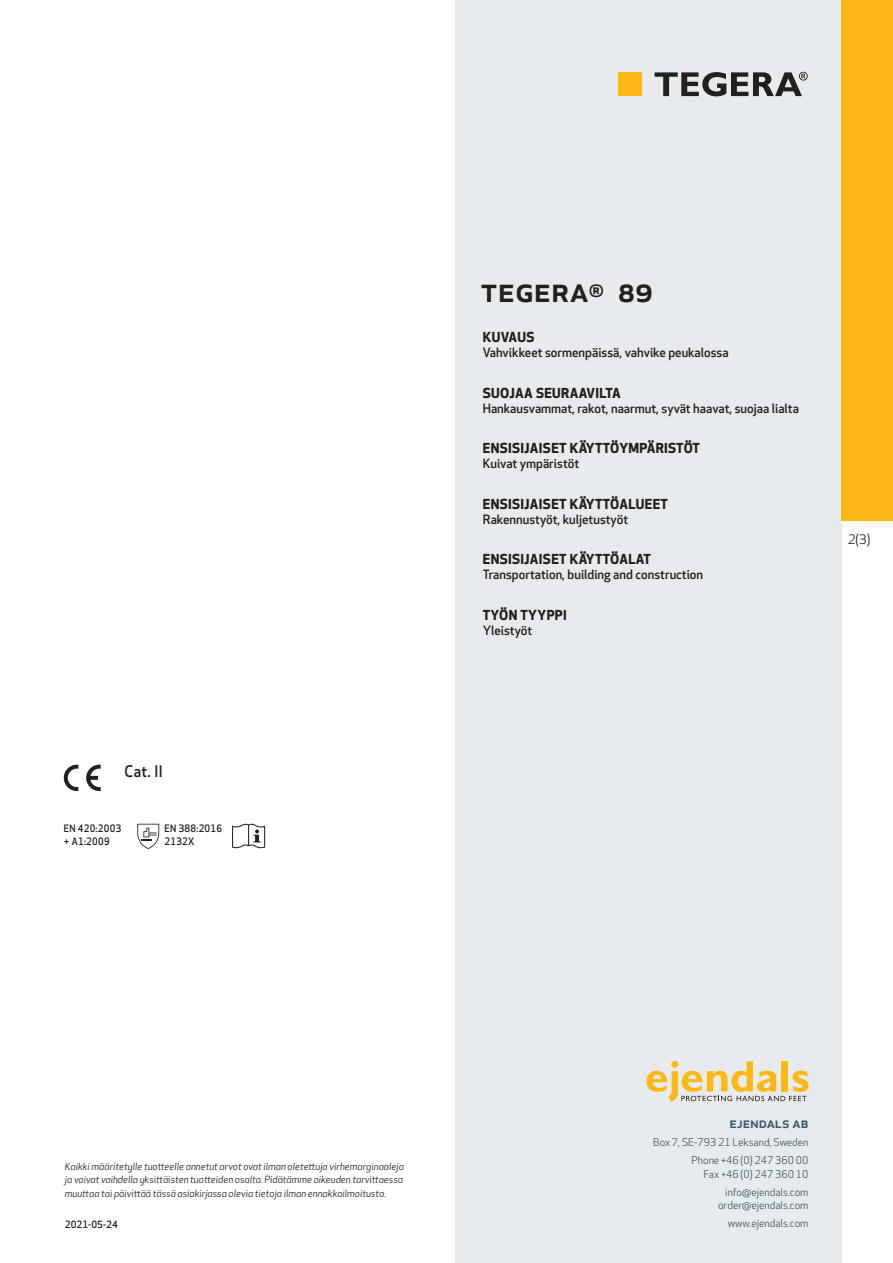
<style>
.page{position:relative;width:893px;height:1263px;background:#fff}
.page>*{position:absolute;margin:0;border:0;box-sizing:border-box;transform-origin:0 0}
.prodname{font:500 34.5px "Apex New";color:#231f20}
.t1{font:500 15.6px "Apex New";color:#231f20;scale:.95 1}
.t2{font:500 15px "Apex New";color:#405968}
.Funktion_body{font:700 13.5px "Apex New";letter-spacing:.025em;color:#231f20}
.t3{font:12.75px "Apex New";color:#231f20}
.Funktion_body-2{font:500 12.6px "Apex New";color:#231f20}
.t4{font:10.5px/18px "Apex New";color:#405968;text-align:right}
.PictogramText{font:500 10.05px/13.5px "Apex New";letter-spacing:.025em;color:#231f20;scale:.95 1}
.t5{font:italic 9.75px/13.5px "Apex New";color:#231f20;text-align:justify}
.t6{font:500 9.75px "Apex New";color:#231f20}
</style>
<div class="page">
<div style="left:455px;top:0;width:387px;height:1263px;background:#e8ebee"></div>
<svg style="left:646px;top:1061px;width:162px;height:40px"></svg>
<div style="left:842px;top:0;width:51px;height:520px;background:#fcb814"></div>
<div style="left:618px;top:72px;width:24px;height:24px;background:#fcb814"></div>
<svg style="left:655px;top:72px;width:153px;height:24px"></svg>
<svg style="left:86px;top:765px;width:15px;height:26px"></svg>
<svg style="left:64px;top:765px;width:14px;height:26px"></svg>
<svg style="left:137px;top:824px;width:22px;height:25px"></svg>
<svg style="left:232px;top:824px;width:33px;height:24px"></svg>
<p class="t1" style="left:125px;top:761px;width:42px">Cat. II</p>
<p class="PictogramText" style="left:64px;top:821px;width:62px">EN 420:2003 + A1:2009</p>
<p class="PictogramText" style="left:165px;top:821px;width:62px">EN 388:2016</p>
<p class="PictogramText" style="left:165px;top:834px;width:33px">2132X</p>
<p class="prodname" style="left:480px;top:266px;width:174px">TEGERA<sup>®</sup> 89</p>
<p class="Funktion_body" style="left:483px;top:327px;width:53px">KUVAUS</p>
<p class="Funktion_body-2" style="left:483px;top:344px;width:247px">Vahvikkeet sormenpäissä, vahvike peukalossa</p>
<p class="Funktion_body" style="left:483px;top:383px;width:140px">SUOJAA SEURAAVILTA</p>
<p class="Funktion_body-2" style="left:483px;top:399px;width:318px">Hankausvammat, rakot, naarmut, syvät haavat, suojaa lialta</p>
<p class="Funktion_body" style="left:483px;top:438px;width:219px">ENSISIJAISET KÄYTTÖYMPÄRISTÖT</p>
<p class="Funktion_body-2" style="left:483px;top:455px;width:98px">Kuivat ympäristöt</p>
<p class="Funktion_body" style="left:483px;top:494px;width:187px">ENSISIJAISET KÄYTTÖALUEET</p>
<p class="Funktion_body-2" style="left:483px;top:511px;width:147px">Rakennustyöt, kuljetustyöt</p>
<p class="Funktion_body" style="left:483px;top:550px;width:170px">ENSISIJAISET KÄYTTÖALAT</p>
<p class="Funktion_body-2" style="left:483px;top:566px;width:222px">Transportation, building and construction</p>
<p class="Funktion_body" style="left:483px;top:605px;width:85px">TYÖN TYYPPI</p>
<p class="Funktion_body-2" style="left:483px;top:622px;width:51px">Yleistyöt</p>
<h3 class="t3" style="left:848px;top:531px;width:24px">2(3)</h3>
<p class="t5" style="left:65px;top:1159px;width:340px">Kaikki määritetylle tuotteelle annetut arvot ovat ilman oletettuja virhemarginaaleja ja voivat vaihdella yksittäisten tuotteiden osalta. Pidätämme oikeuden tarvittaessa muuttaa tai päivittää tässä asiakirjassa olevia tietoja ilman ennakkoilmoitusta.</p>
<p class="t6" style="left:65px;top:1218px;width:54px">2021-05-24</p>
<h3 class="t2" style="left:729px;top:1113px;width:80px">ejendals ab</h3>
<p class="t4" style="left:653px;top:1133px;width:157px">Box 7, SE-793 21 Leksand, Sweden<br>Phone +46 (0) 247 360 00</p>
<p class="t4" style="left:703px;top:1165px;width:107px">Fax +46 (0) 247 360 10 info@ejendals.com</p>
<p class="t4" style="left:718px;top:1196px;width:92px">order@ejendals.com</p>
<p class="t4" style="left:728px;top:1215px;width:82px">www.ejendals.com</p>
</div>
